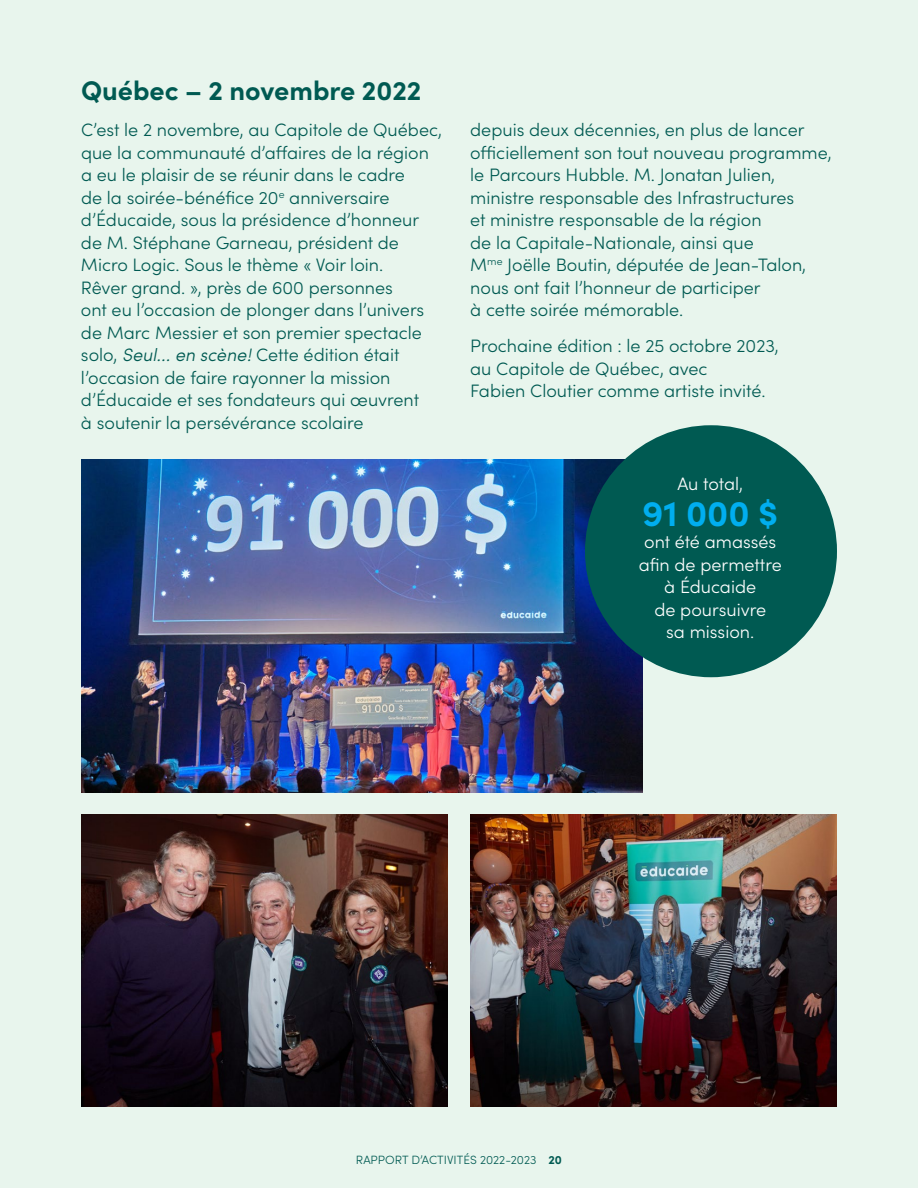
<style>
.page{position:relative;width:918px;height:1188px;background:#e8f5ed}
.page>*{position:absolute;margin:0;border:0;box-sizing:border-box;transform-origin:0 0}
.t1{font:700 36px "Sofia Pro";color:#00aeef}
.t2{font:700 27px "Sofia Pro";color:#005a52}
.t3{font:300 18px/22.5px "Sofia Pro";color:#005a52}
.t4{font:300 18px/22.5px "Sofia Pro";color:#fff;text-align:center}
.t5{font:300 12px "Sofia Pro";color:#005a52}
.s1{font-style:italic}
.s2{font-weight:700}
</style>
<div class="page">
<img style="left:81px;top:459px;width:561px;height:333px">
<img style="left:470px;top:815px;width:367px;height:292px">
<img style="left:81px;top:815px;width:367px;height:292px">
<div style="left:585px;top:425px;width:252px;height:252px;background:#005a52;border-radius:50%"></div>
<h2 class="t2" style="left:81px;top:70px;width:342px">Québec – 2 novembre 2022</h2>
<p class="t3" style="left:81px;top:118px;width:363px">C’est le 2 novembre, au Capitole de Québec, que la communauté d’affaires de la région a eu le plaisir de se réunir dans le cadre<br>de la soirée-bénéfice 20<sup>e</sup> anniversaire d’Éducaide, sous la présidence d’honneur de M. Stéphane Garneau, président de Micro Logic. Sous le thème « Voir loin.<br>Rêver grand. », près de 600 personnes<br>ont eu l’occasion de plonger dans l’univers de Marc Messier et son premier spectacle solo, <span class="s1">Seul... en scène !</span> Cette édition était l’occasion de faire rayonner la mission d’Éducaide et ses fondateurs qui œuvrent<br>à soutenir la persévérance scolaire</p>
<p class="t3" style="left:470px;top:118px;width:363px">depuis deux décennies, en plus de lancer officiellement son tout nouveau programme, le Parcours Hubble. M. Jonatan Julien, ministre responsable des Infrastructures<br>et ministre responsable de la région<br>de la Capitale-Nationale, ainsi que<br>M<sup>me</sup> Joëlle Boutin, députée de Jean-Talon, nous ont fait l’honneur de participer<br>à cette soirée mémorable.</p>
<p class="t3" style="left:470px;top:334px;width:310px">Prochaine édition : le 25 octobre 2023, au Capitole de Québec, avec<br>Fabien Cloutier comme artiste invité.</p>
<p class="t4" style="left:677px;top:471px;width:67px">Au total,</p>
<h1 class="t1" style="left:642px;top:486px;width:138px">91 000 $</h1>
<p class="t4" style="left:639px;top:530px;width:145px">ont été amassés afin de permettre à Éducaide<br>de poursuivre<br>sa mission.</p>
<p class="t5" style="left:356px;top:1151px;width:208px">RAPPORT D’ACTIVITÉS 2022-2023 <span class="s2">20</span></p>
</div>
